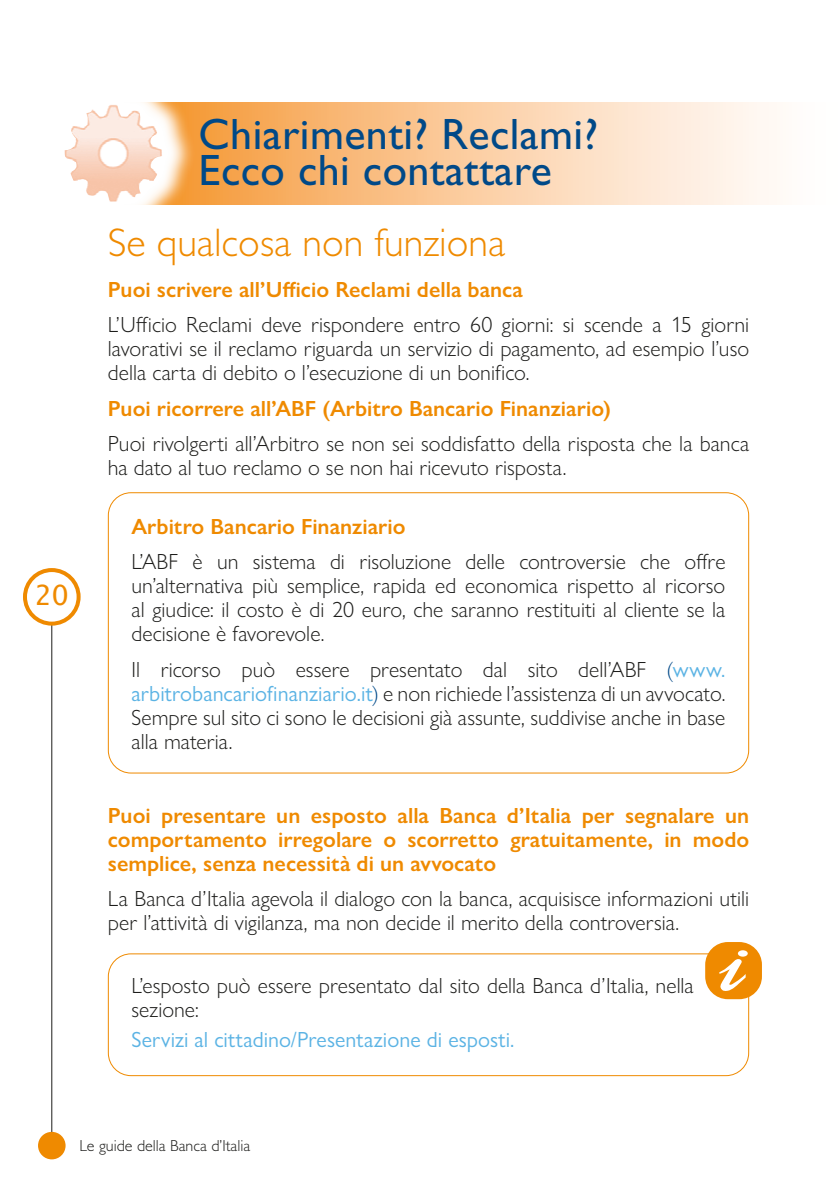
<style>
.page{position:relative;width:840px;height:1191px;background:#fff}
.page>*{position:absolute;margin:0;border:0;box-sizing:border-box;transform-origin:0 0}
.t1{font:44px "Gill Sans Std";letter-spacing:.01em;color:#004988}
.t2{font:300 40px "Gill Sans Std";color:#ef8a00}
.t3{font:28px "Lucida Console";color:#ef8a00}
.t4{font:300 22px/24px "Gill Sans Nova";color:#1d1d1b;text-align:justify}
.t5{font:600 22px/24px "Gill Sans Nova";color:#ef8a00;text-align:justify}
.t6{font:22px "Gill Sans Nova";color:#5bb3e4}
.t7{font:300 16px "Gill Sans Std";color:#1d1d1b}
.s1{color:#004988}
.s2{font-weight:400;color:#5bb3e4}
</style>
<div class="page">
<hr style="left:51px;top:622px;width:1px;height:510px;background:#1d1d1b">
<div style="left:40px;top:1133px;width:24px;height:24px;background:#ef8a00;border-radius:50%"></div>
<div style="left:38px;top:1131px;width:28px;height:28px;border:4px solid #ef8a00;border-radius:50%"></div>
<div style="left:23px;top:568px;width:58px;height:57px;border:4px solid #ef8a00;border-radius:50%"></div>
<svg style="left:195px;top:102px;width:582px;height:102px;background:#fbcea1"></svg>
<svg style="left:142px;top:102px;width:53px;height:103px;background:#f8c082"></svg>
<img style="left:64px;top:105px;width:99px;height:97px">
<div style="left:108px;top:953px;width:640px;height:123px;border:1px solid #ef8a00;border-radius:23px"></div>
<div style="left:704px;top:942px;width:57px;height:57px;background:#ef8a00;border-radius:23px"></div>
<div style="left:737px;top:950px;width:10px;height:6px;background:#fff;border-radius:50%"></div>
<svg style="left:719px;top:959px;width:26px;height:32px"></svg>
<p class="t3" style="left:35px;top:583px;width:35px">20</p>
<p class="t1" style="left:198px;top:109px;width:401px">Chiarimenti? Reclami?</p>
<h1 class="t1" style="left:198px;top:145px;width:354px">Ecco chi contattare</h1>
<p class="t2" style="left:108px;top:220px;width:398px">Se qualcosa non funziona</p>
<p class="t5" style="left:108px;top:277px;width:416px">Puoi scrivere all’Ufcio Reclami della banca</p>
<p class="t4" style="left:108px;top:313px;width:642px">L’Ufcio Reclami deve rispondere entro 60 giorni: si scende a 15 giorni lavorativi se il reclamo riguarda un servizio di pagamento, ad esempio l’uso della carta di debito o l’esecuzione di un bonifco.</p>
<p class="t5" style="left:108px;top:396px;width:504px">Puoi ricorrere all’ABF (Arbitro Bancario Finanziario)</p>
<p class="t4" style="left:108px;top:431px;width:642px">Puoi rivolgerti all’Arbitro se non sei soddisfatto della risposta che la banca ha dato al tuo reclamo o se non hai ricevuto risposta.</p>
<p class="t5" style="left:131px;top:514px;width:275px">Arbitro Bancario Finanziario</p>
<p class="t4" style="left:131px;top:549px;width:595px">L’ABF è un sistema di risoluzione delle controversie che ofre un’alternativa più semplice, rapida ed economica rispetto al ricorso al giudice: il costo è di 20 euro, che saranno restituiti al cliente se la decisione è favorevole.</p>
<p class="t4" style="left:131px;top:657px;width:595px">Il ricorso può essere presentato dal sito dell’ABF <span class="s1">(</span><span class="s2">www. arbitrobancariofnanziario.it</span><span class="s1">)</span> e non richiede l’assistenza di un avvocato.<br>Sempre sul sito ci sono le decisioni già assunte, suddivise anche in base alla materia.</p>
<p class="t5" style="left:108px;top:803px;width:642px">Puoi presentare un esposto alla Banca d’Italia per segnalare un comportamento irregolare o scorretto gratuitamente, in modo semplice, senza necessità di un avvocato</p>
<p class="t4" style="left:108px;top:886px;width:642px">La Banca d’Italia agevola il dialogo con la banca, acquisisce informazioni utili per l’attività di vigilanza, ma non decide il merito della controversia.</p>
<p class="t4" style="left:131px;top:973px;width:563px">L’esposto può essere presentato dal sito della Banca d’Italia, nella sezione:</p>
<p class="t6" style="left:131px;top:1026px;width:384px">Servizi al cittadino/Presentazione di esposti.</p>
<p class="t7" style="left:79px;top:1136px;width:172px">Le guide della Banca d’Italia</p>
</div>
